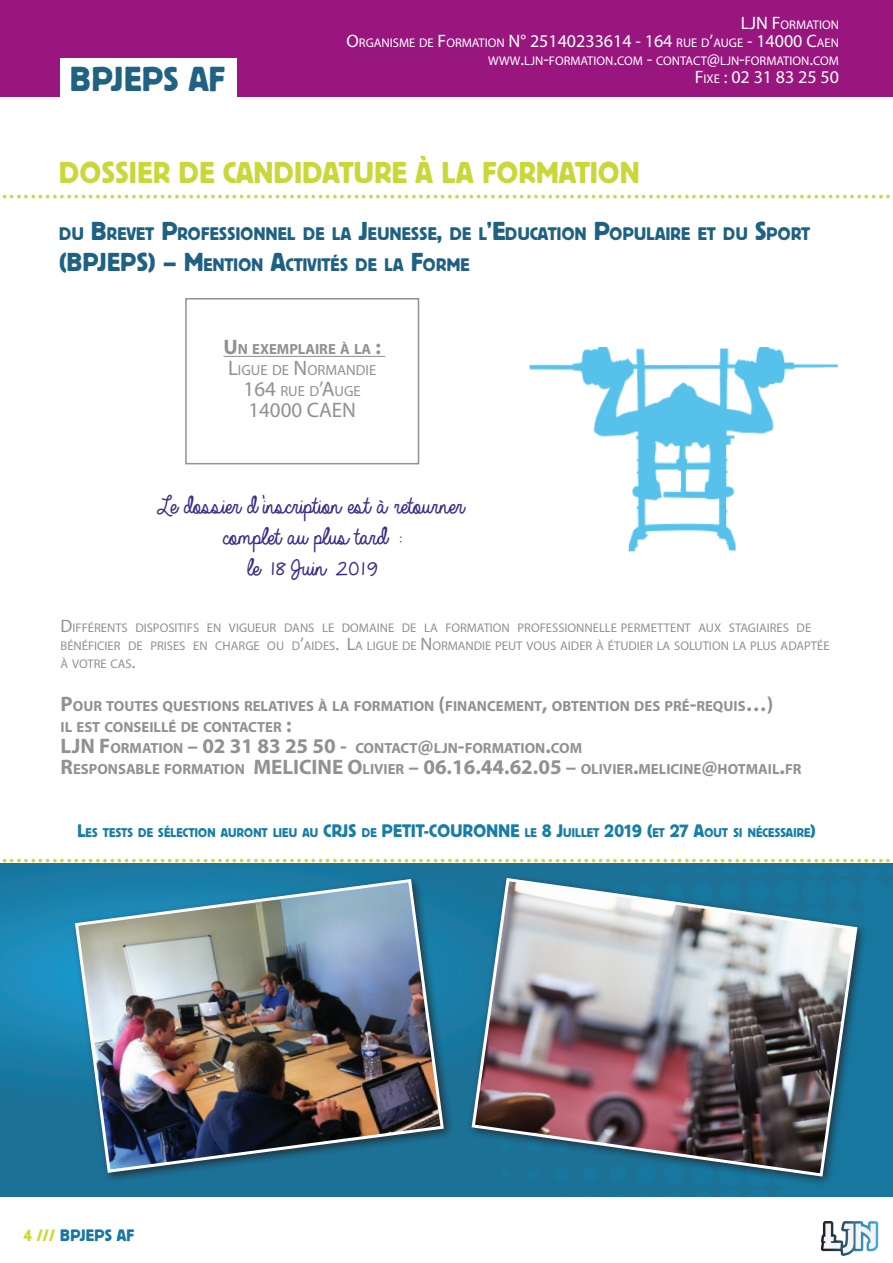
<style>
.page{position:relative;width:893px;height:1263px;background:#fff}
.page>*{position:absolute;margin:0;border:0;box-sizing:border-box;transform-origin:0 0}
.t1{font:34.5px "Block Berthold";letter-spacing:.02em;color:#1f6282}
.t2{font:31.5px "Minion Pro";color:#cbd937}
.t3{font:30px "Block BE";letter-spacing:.02em;color:#c9d738}
.t4{font:25.8px "Always In My Heart";color:#382f88}
.t5{font:21px "Myriad Pro";color:#929192}
.t6{font:18px "Block BE";letter-spacing:.02em;color:#1f6183}
.t7{font:18px "Myriad Pro";color:#fff}
.t8{font:16.5px "Block Berthold";letter-spacing:.02em;color:#1877a0}
.t9{font:700 14.7px "Myriad Pro";color:#929192}
.t10{font:14.7px "Myriad Pro";color:#929192}
.t11{font:12.6px/18px "Myriad Pro";color:#929192}
.t12{font:12.6px "Myriad Pro";color:#fff}
.t13{font:12.6px "Block BE";letter-spacing:.02em;color:#177ea7}
.s1{font-size:18px}
.s2{font-size:12.6px}
.s3{font-size:25.8px}
.s4{font-size:21px}
.s5{color:#cbd934}
</style>
<div class="page">
<img style="left:0;top:863px;width:893px;height:333px">
<div style="left:0;top:0;width:893px;height:97px;background:#98167e"></div>
<hr style="left:223px;top:356px;width:162px;height:1px;background:#929192">
<div style="left:185px;top:298px;width:234px;height:166px;border:2px solid #939192"></div>
<div style="left:70px;top:874px;width:384px;height:309px;background:#231f20;opacity:.75"></div>
<img style="left:73px;top:877px;width:372px;height:297px">
<div style="left:467px;top:873px;width:401px;height:314px;background:#17759d"></div>
<img style="left:470px;top:876px;width:389px;height:302px">
<div style="left:61px;top:58px;width:176px;height:39px;background:#fff"></div>
<img style="left:820px;top:1221px;width:59px;height:35px">
<img style="left:529px;top:347px;width:310px;height:205px">
<p class="t12" style="left:741px;top:17px;width:98px"><span class="s1">LJN F</span>ORMATION</p>
<p class="t12" style="left:346px;top:35px;width:492px"><span class="s1">O</span>RGANISME DE <span class="s1">F</span>ORMATION <span class="s1">N° 25140233614 - 164</span> RUE D<span class="s1">’</span>AUGE <span class="s1">- 14000 C</span>AEN</p>
<p class="t12" style="left:488px;top:53px;width:352px">WWW<span class="s1">.</span>LJN <span class="s1">-</span>FORMATION<span class="s1">.</span>COM <span class="s1">-</span> CONTACT<span class="s1">@</span>LJN <span class="s1">-</span>FORMATION<span class="s1">.</span>COM</p>
<p class="t1" style="left:70px;top:60px;width:156px">BPJEPS AF</p>
<p class="t7" style="left:695px;top:66px;width:146px">F<span class="s2">IXE</span> : 02 31 83 25 50</p>
<p class="t3" style="left:59px;top:155px;width:582px">DOSSIER DE CANDIDATURE À LA FORMATION</p>
<p class="t6" style="left:59px;top:224px;width:752px">DU <span class="s3">B</span>REVET <span class="s3">P</span>ROFESSIONNEL DE LA <span class="s3">J</span>EUNESSE<span class="s3">,</span> DE L<span class="s3">’E</span>DUCATION <span class="s3">P</span>OPULAIRE ET DU <span class="s3">S</span>PORT</p>
<p class="t6" style="left:59px;top:255px;width:411px"><span class="s3">(BPJEPS) – M</span>ENTION <span class="s3">A</span>CTIVITÉS DE LA <span class="s3">F</span>ORME</p>
<p class="t2" style="left:1px;top:167px;width:892px">............................................................................................................................</p>
<p class="t9" style="left:223px;top:340px;width:159px"><span class="s4">U</span> N EXEMPLAIRE À LA <span class="s4">:</span></p>
<p class="t10" style="left:228px;top:361px;width:150px"><span class="s4">L</span>IGUE DE <span class="s4">N</span>ORMANDIE</p>
<p class="t10" style="left:244px;top:382px;width:119px"><span class="s4">164</span> RUE D<span class="s4">’A</span>UGE</p>
<p class="t5" style="left:248px;top:397px;width:109px">14000 CAE N</p>
<p class="t4" style="left:154px;top:491px;width:307px">Le dossier d’inscription est à retourner</p>
<p class="t4" style="left:218px;top:522px;width:179px">complet au plus tard :</p>
<p class="t4" style="left:243px;top:553px;width:129px">le 18 Juin 2019</p>
<p class="t11" style="left:61px;top:619px;width:770px"><span class="s1">D</span>IFFÉRENTS DISPOSITIFS EN VIGUEUR DANS LE DOMAINE DE LA FORMATION PROFESSIONN ELLE PERMETTENT AUX STAGIAIRES DE<br>BÉNÉFICIER DE PRISES EN CHARGE OU D<span class="s1">’</span>AIDES<span class="s1">. L</span>A LIGUE DE <span class="s1">N</span>ORMANDIE PEUT VOUS AIDER À ÉTUDIER LA SOLUTION LA PLUS ADAPTÉE<br>À VOTRE CAS<span class="s1">.</span></p>
<p class="t9" style="left:61px;top:696px;width:714px"><span class="s4">P</span>OUR TOUTES QUESTIONS RELATIVES À LA FORMATION <span class="s4">(</span>FINANCEMENT<span class="s4">,</span> OBTENTION DES PRÉ<span class="s4">-</span>REQUIS<span class="s4">…)</span></p>
<p class="t9" style="left:61px;top:717px;width:232px">IL EST CONSEILLÉ DE CONTACTER <span class="s4">:</span></p>
<p class="t9" style="left:61px;top:738px;width:523px"><span class="s4">LJN F</span>ORMATION <span class="s4">– 02 31 83 25 50 -</span> CONTACT<span class="s4">@</span>LJ N<span class="s4">-</span>FORMATION<span class="s4">.</span>COM</p>
<p class="t9" style="left:61px;top:760px;width:244px"><span class="s4">R</span>ESPONSABLE FORMATION <span class="s4">MELICINE</span></p>
<p class="t9" style="left:347px;top:760px;width:456px"><span class="s4">O</span>LIVIER <span class="s4">– 06.16.44.62.05 –</span> OLIVIER<span class="s4">.</span>MELICINE<span class="s4">@</span>HOTMAIL<span class="s4">.</span>FR</p>
<p class="t13" style="left:77px;top:826px;width:365px"><span class="s1">L</span>ES TESTS DE SÉLECTION AURONT LIEU AU <span class="s1">CRJS</span> DE <span class="s1">PETIT-COURONN</span></p>
<p class="t13" style="left:511px;top:826px;width:307px"><span class="s1">E</span> LE <span class="s1">8 J</span>UILLET <span class="s1">2019 (</span>ET <span class="s1">27 A</span>OUT SI NÉCESSAIRE<span class="s1">)</span></p>
<p class="t2" style="left:1px;top:831px;width:892px">............................................................................................................................</p>
<p class="t8" style="left:23px;top:1225px;width:112px"><span class="s5">4 ///</span> BPJEPS AF</p>
</div>
